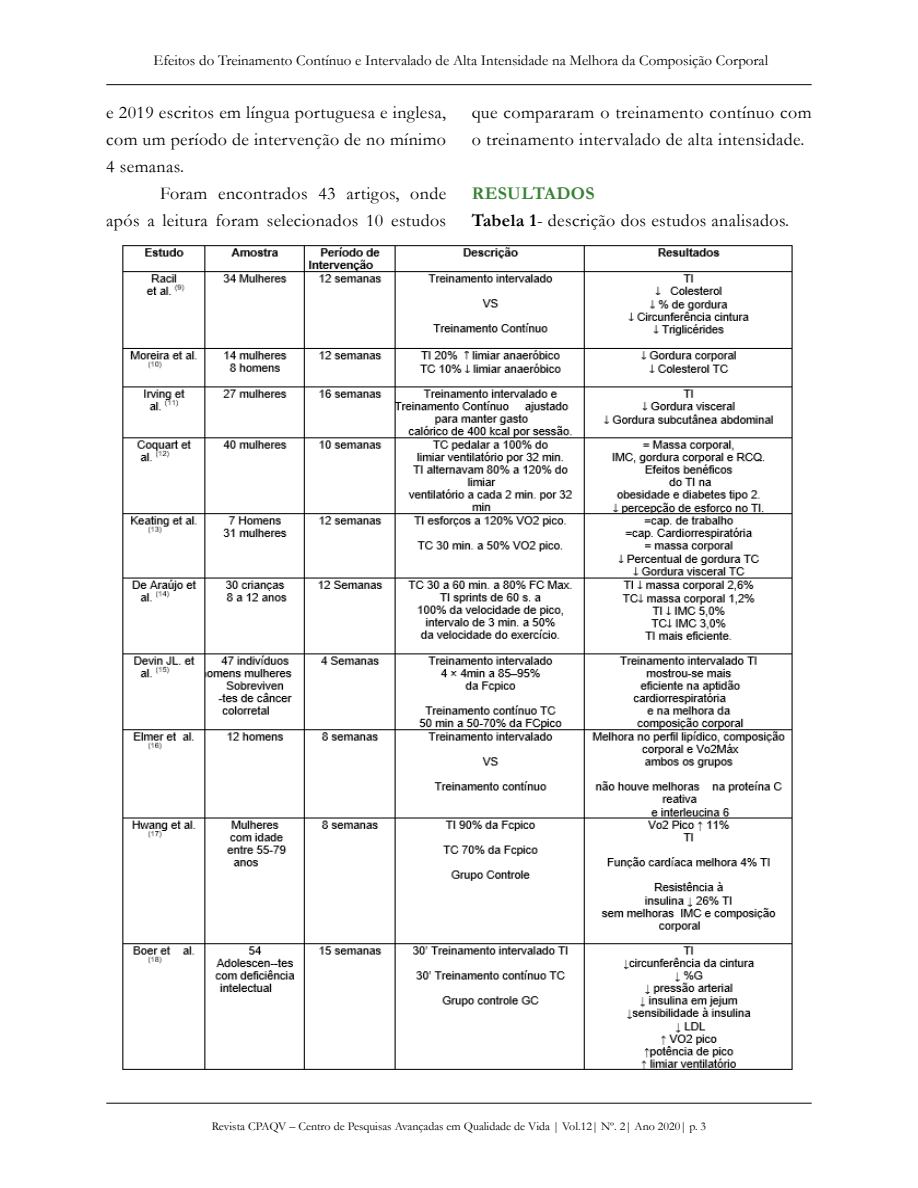
<style>
.page{position:relative;width:918px;height:1188px;background:#fff}
.page>*{position:absolute;margin:0;border:0;box-sizing:border-box;transform-origin:0 0}
.t1{font:18px/27px "Garamond";letter-spacing:.02em;color:#000}
.t2{font:15px "Garamond";color:#000}
.t3{font:12px "Garamond";color:#000}
.s1{font-weight:700;color:#378234}
.s2{font-weight:700}
</style>
<div class="page">
<hr style="left:106px;top:84px;width:706px;height:1px;background:#000">
<hr style="left:106px;top:1103px;width:706px;height:1px;background:#000">
<img style="left:122px;top:245px;width:671px;height:825px">
<p class="t2" style="left:154px;top:50px;width:616px">Efeitos do Treinamento Contínuo e Intervalado de Alta Intensidade na Melhora da Composição Corporal</p>
<p class="t1" style="left:106px;top:98px;width:341px;text-align:justify">e 2019 escritos em língua portuguesa e inglesa, com um período de intervenção de no mínimo 4 semanas.</p>
<p class="t1" style="left:106px;top:179px;width:341px;text-align:right">Foram encontrados 43 artigos, onde<br>após a leitura foram selecionados 10 estudos</p>
<p class="t1" style="left:472px;top:98px;width:341px">que compararam o treinamento contínuo com o treinamento intervalado de alta intensidade.</p>
<p class="t1" style="left:472px;top:179px;width:319px"><span class="s1">RESULTADOS<br></span><span class="s2">Tabela 1</span>- descrição dos estudos analisados.</p>
<p class="t3" style="left:212px;top:1119px;width:496px">Revista CPAQV – Centro de Pesquisas Avançadas em Qualidade de Vida | Vol.12| Nº. 2| Ano 2020| p. 3</p>
</div>
